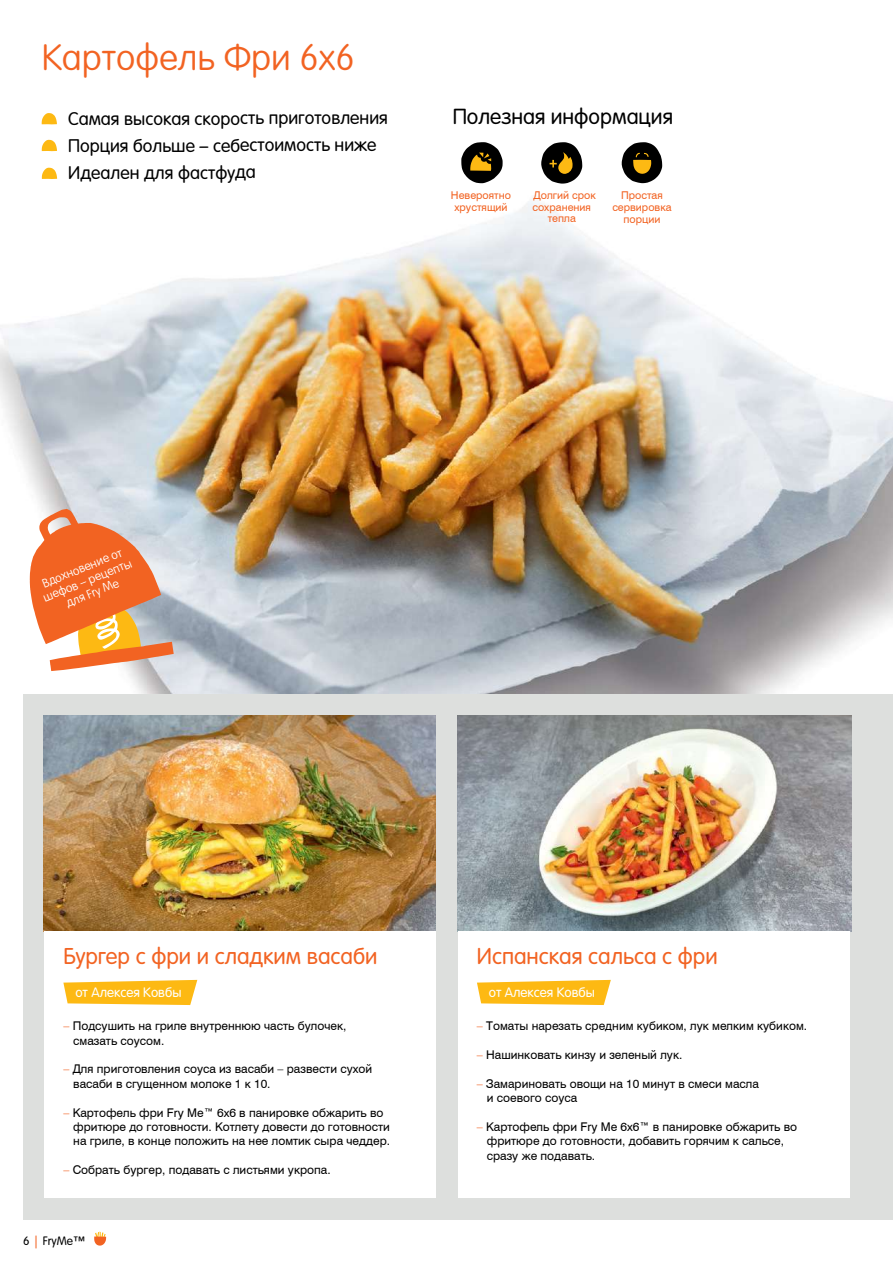
<style>
.page{position:relative;width:893px;height:1263px;background:#fff}
.page>*{position:absolute;margin:0;border:0;box-sizing:border-box;transform-origin:0 0}
.t1{font:100 36px "VAG Rounded LTCYR";color:#f26322}
.t2{font:300 22.5px "VAG Rounded LTCYR";color:#f26322}
.t3{font:300 21.45px "VAG Rounded LTCYR";color:#000}
.t4{font:300 18px/27.2px "VAG Rounded LTCYR";letter-spacing:-.005em;color:#000}
.t5{font:300 13.5px "VAG Rounded LTCYR";color:#fff}
.t6{font:100 12.15px/13.5px "VAG Rounded LTCYR";color:#fff;text-align:center}
.t7{font:12px/14.4px "Swiss 721 Cyrillic BT";color:#000}
.t8{font:300 12px "VAG Rounded LTCYR";color:#000}
.t9{font:10.8px/11.9px "Swiss 721 Cyrillic BT";color:#f26322;text-align:center}
.s1{color:#f26322}
</style>
<div class="page">
<img style="left:0;top:178px;width:893px;height:517px">
<div style="left:23px;top:695px;width:870px;height:525px;background:#dddfdd"></div>
<img style="left:458px;top:715px;width:393px;height:216px">
<img style="left:44px;top:715px;width:392px;height:216px">
<div style="left:44px;top:931px;width:392px;height:267px;background:#fff"></div>
<svg style="left:63px;top:980px;width:134px;height:25px;background:#fdc12f"></svg>
<div style="left:458px;top:931px;width:392px;height:267px;background:#fff"></div>
<svg style="left:30px;top:509px;width:144px;height:162px;background:#e8996e"></svg>
<svg style="left:94px;top:1231px;width:12px;height:14px"></svg>
<svg style="left:477px;top:980px;width:134px;height:25px;background:#fdc12f"></svg>
<svg style="left:461px;top:142px;width:42px;height:41px"></svg>
<svg style="left:541px;top:142px;width:41px;height:42px"></svg>
<svg style="left:622px;top:142px;width:40px;height:41px"></svg>
<svg style="left:42px;top:113px;width:15px;height:11px"></svg>
<svg style="left:42px;top:140px;width:15px;height:11px"></svg>
<svg style="left:42px;top:168px;width:15px;height:11px"></svg>
<h1 class="t1" style="left:42px;top:37px;width:314px">Картофель Фри 6х6</h1>
<h3 class="t4" style="left:68px;top:105px;width:321px">Самая высокая скорость приготовления<br>Порция больше – себестоимость ниже<br>Идеален для фастфуда</h3>
<h3 class="t3" style="left:453px;top:104px;width:222px">Полезная информация</h3>
<p class="t9" style="left:451px;top:189px;width:62px">Невероятно хрустящий</p>
<p class="t9" style="left:532px;top:189px;width:65px">Долгий срок сохранения тепла</p>
<p class="t9" style="left:612px;top:189px;width:61px">Простая сервировка порции</p>
<p class="t6" style="left:36px;top:580px;width:96px;rotate:-22deg">Вдохновение от шефов – рецепты для Fry Me</p>
<h2 class="t2" style="left:63px;top:943px;width:316px">Бургер с фри и сладким васаби</h2>
<p class="t5" style="left:75px;top:984px;width:108px">от Алексея Ковбы</p>
<p class="t7" style="left:73px;top:1019px;width:275px;text-indent:-10px"><span class="s1">–</span> Подсушить на гриле внутреннюю часть булочек, смазать соусом.</p>
<p class="t7" style="left:73px;top:1062px;width:300px;text-indent:-10px"><span class="s1">–</span> Для приготовления соуса из васаби – развести сухой васаби в сгущенном молоке 1 к 10.</p>
<p class="t7" style="left:73px;top:1105px;width:318px;text-indent:-10px"><span class="s1">–</span> Картофель фри Fry Me™ 6x6 в панировке обжарить во фритюре до готовности. Котлету довести до готовности на гриле, в конце положить на нее ломтик сыра чеддер.</p>
<p class="t7" style="left:63px;top:1163px;width:269px"><span class="s1">–</span> Собрать бургер, подавать с листьями укропа.</p>
<p class="t8" style="left:23px;top:1234px;width:63px">6 <span class="s1">|</span> FryMe™</p>
<h2 class="t2" style="left:477px;top:943px;width:242px">Испанская сальса с фри</h2>
<p class="t5" style="left:489px;top:984px;width:108px">от Алексея Ковбы</p>
<p class="t7" style="left:477px;top:1019px;width:332px"><span class="s1">–</span> Томаты нарезать средним кубиком, лук мелким кубиком.</p>
<p class="t7" style="left:477px;top:1047px;width:207px"><span class="s1">–</span> Нашинковать кинзу и зеленый лук.</p>
<p class="t7" style="left:487px;top:1076px;width:274px;text-indent:-10px"><span class="s1">–</span> Замариновать овощи на 10 минут в смеси масла и соевого соуса</p>
<p class="t7" style="left:487px;top:1119px;width:312px;text-indent:-10px"><span class="s1">–</span> Картофель фри Fry Me 6x6™ в панировке обжарить во фритюре до готовности, добавить горячим к сальсе, сразу же подавать.</p>
</div>
